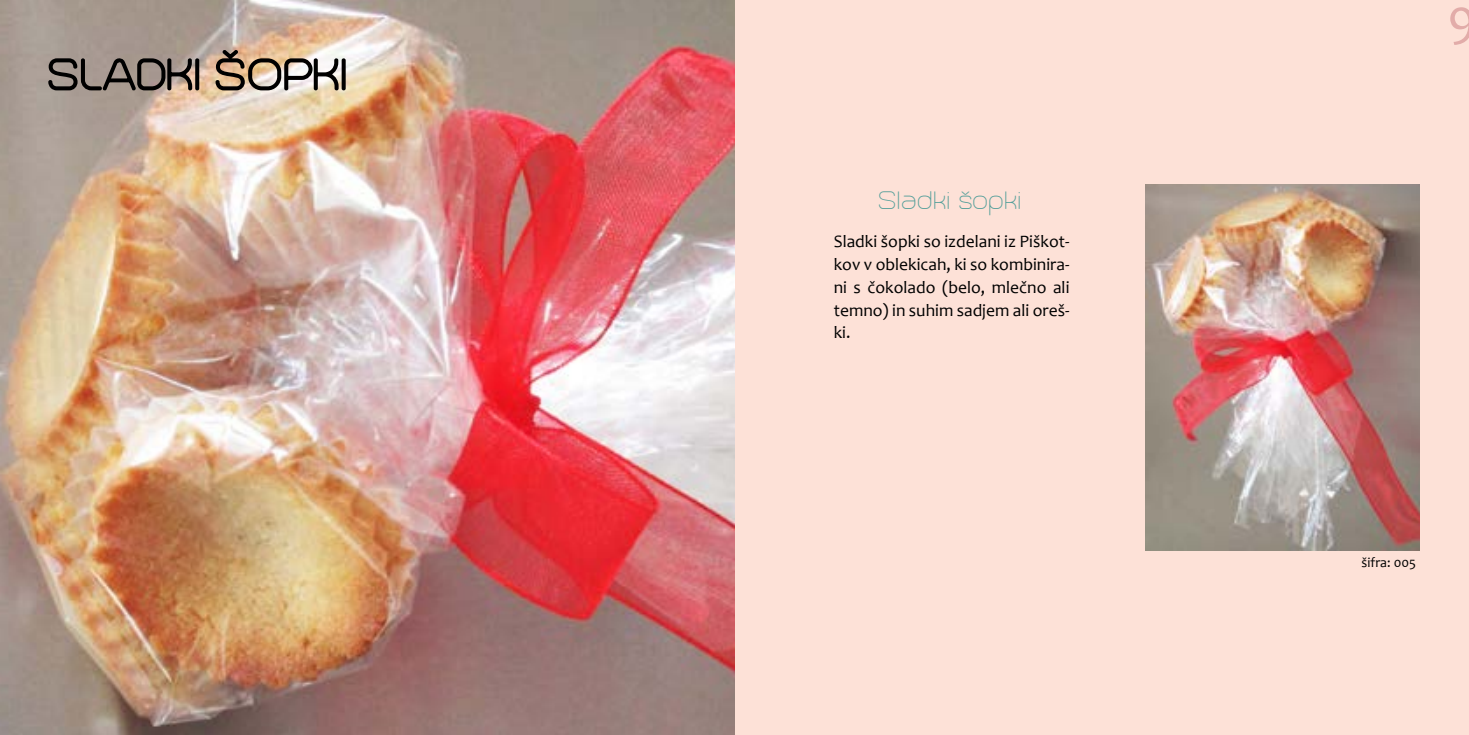
<style>
.page{position:relative;width:1469px;height:735px;background:#fff}
.page>*{position:absolute;margin:0;border:0;box-sizing:border-box;transform-origin:0 0}
.t1{font:52.5px "Candara";color:#e2aca9}
.t2{font:100 31.5px "Trench";letter-spacing:-.02em;color:#529e99}
.t3{font:17.5px/22.8px "Candara";color:#000;text-align:justify}
.t4{font:14px "Candara";color:#000}
</style>
<div class="page">
<div style="left:0;top:0;width:1468px;height:734px;background:#fde1d7"></div>
<img style="left:0;top:0;width:734px;height:734px">
<svg style="left:47px;top:55px;width:146px;height:46px;background:#867971"></svg>
<div style="left:195px;top:58px;width:4px;height:32px;border:3px solid #000"></div>
<svg style="left:214px;top:48px;width:126px;height:44px;background:#ac9c8b"></svg>
<div style="left:342px;top:58px;width:4px;height:32px;border:3px solid #000"></div>
<img style="left:1145px;top:185px;width:274px;height:365px">
<h2 class="t2" style="left:879px;top:185px;width:146px">Sladki šopki</h2>
<p class="t3" style="left:833px;top:230px;width:237px">Sladki šopki so izdelani iz Piškot&shy;kov v oblekicah, ki so kombinira&shy;ni s čokolado (belo, mlečno ali temno) in suhim sadjem ali oreš&shy;ki.</p>
<h1 class="t1" style="left:1447px;top:-15px;width:30px">9</h1>
<p class="t4" style="left:1361px;top:553px;width:56px">šifra: 005</p>
</div>
